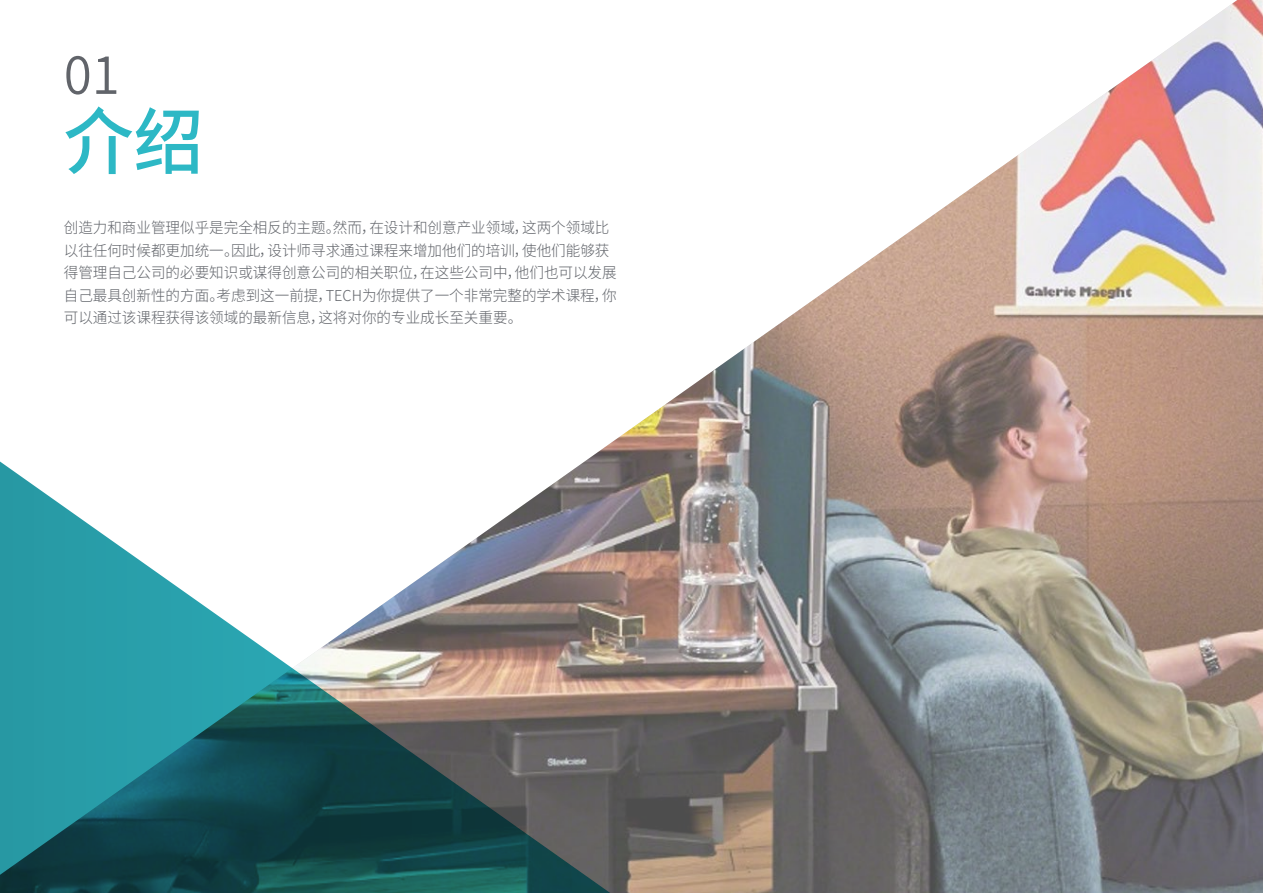
<style>
.page{position:relative;width:1263px;height:893px;background:#fff}
.page>*{position:absolute;margin:0;border:0;box-sizing:border-box;transform-origin:0 0}
.t1{font:500 72px "Source Han Sans CN";color:#2db8c5}
.t2{font:52.5px "Source Han Sans CN";color:#61646a}
.t3{font:300 15px/22.5px "Source Han Sans CN";color:#61646a}
</style>
<div class="page">
<img style="left:606px;top:0;width:657px;height:893px">
<svg style="left:0;top:446px;width:640px;height:447px"></svg>
<h2 class="t2" style="left:64px;top:45px;width:57px">01</h2>
<h1 class="t1" style="left:64px;top:101px;width:141px">介绍</h1>
<p class="t3" style="left:64px;top:217px;width:554px">创造力和商业管理似乎是完全相反的主题。然而，在设计和创意产业领域，这两个领域比以往任何时候都更加统一。因此，设计师寻求通过课程来增加他们的培训，使他们能够获得管理自己公司的必要知识或谋得创意公司的相关职位，在这些公司中，他们也可以发展自己最具创新性的方面。考虑到这一前提，TECH为你提供了一个非常完整的学术课程，你可以通过该课程获得该领域的最新信息，这将对你的专业成长至关重要。</p>
</div>
